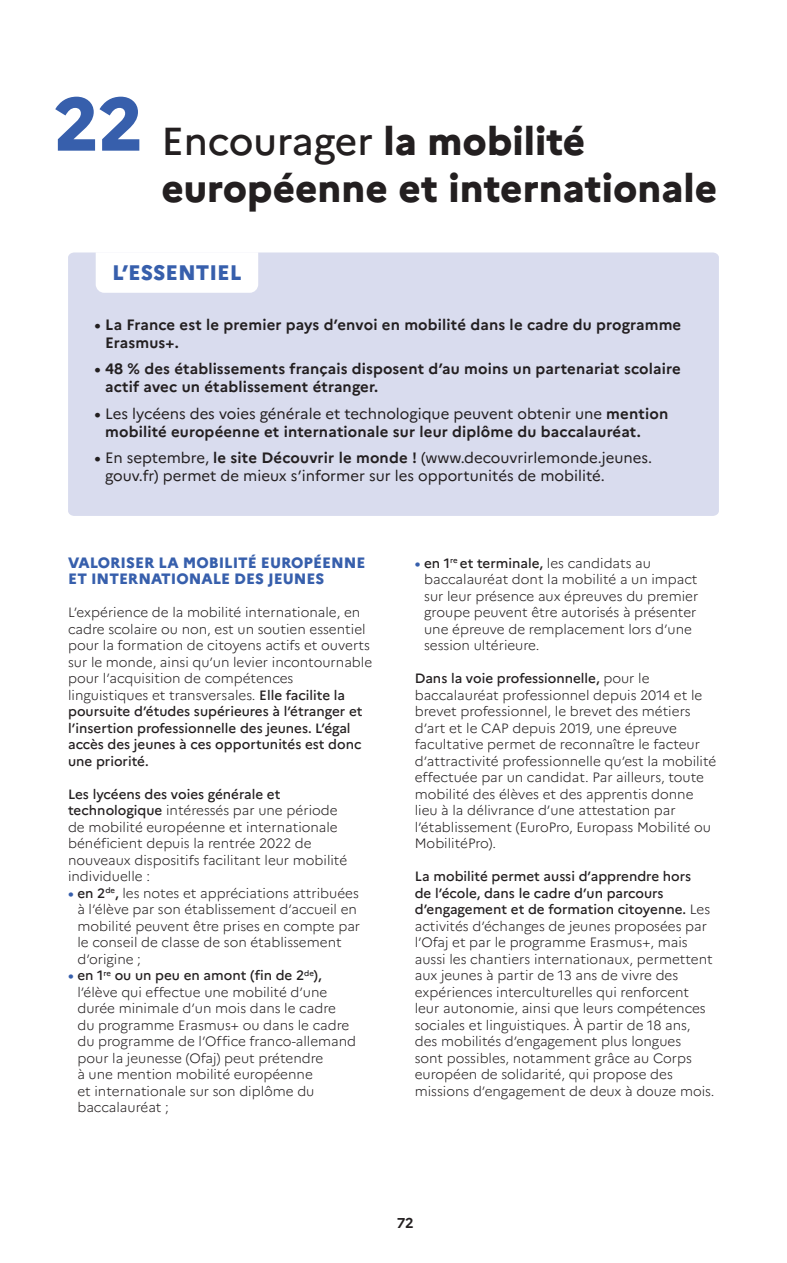
<style>
.page{position:relative;width:787px;height:1263px;background:#fff}
.page>*{position:absolute;margin:0;border:0;box-sizing:border-box;transform-origin:0 0}
.t1{font:800 39px/46.8px "Marianne";color:#231f20}
.t2{font:800 21px "Marianne";color:#375fac}
.t3{font:700 15px/18px "Marianne";letter-spacing:.01em;color:#231f20}
.t4{font:15px/18px "Marianne";color:#231f20}
.t5{font:800 15px/16.5px "Marianne";color:#375fac}
.t6{font:700 14.25px "Marianne";color:#231f20}
.t7{font:300 13.5px/16.5px "Marianne";color:#231f20}
.s1{font-size:75px;color:#375fac}
.s2{font-weight:500}
.s3{font-weight:400}
.s4{font-weight:700}
.s5{font-weight:700;color:#375fac}
</style>
<div class="page">
<div style="left:68px;top:252px;width:651px;height:264px;background:#d9dcee"></div>
<svg style="left:96px;top:252px;width:162px;height:41px"></svg>
<h1 class="t1" style="left:161px;top:115px;width:557px;text-indent:-107px"><span class="s1">22</span> <span class="s2">Encourager</span> la mobilité européenne et internationale</h1>
<h2 class="t2" style="left:112px;top:257px;width:131px">L’ESSENTIEL</h2>
<p class="t3" style="left:105px;top:314px;width:577px;text-indent:-11px">• La France est le premier pays d’envoi en mobilité dans le cadre du programme<br>Erasmus+.</p>
<p class="t3" style="left:105px;top:359px;width:577px;text-indent:-11px">• 48 % des établissements français disposent d’au moins un partenariat scolaire actif avec un établissement étranger.</p>
<p class="t3" style="left:105px;top:403px;width:564px;text-indent:-11px">• <span class="s3">Les lycéens des voies générale et technologique peuvent obtenir une</span> mention mobilité européenne et internationale sur leur diplôme du baccalauréat.</p>
<p class="t4" style="left:105px;top:448px;width:548px;text-indent:-11px"><span class="s4">•</span> En septembre, <span class="s4">le site Découvrir le monde !</span> (www.decouvrirlemonde.jeunes. gouv.fr) permet de mieux s’informer sur les opportunités de mobilité.</p>
<p class="t5" style="left:68px;top:553px;width:299px">VALORISER LA MOBILITÉ EUROPÉENNE<br>ET INTERNATIONALE DES JEUNES</p>
<p class="t7" style="left:68px;top:603px;width:306px">L’expérience de la mobilité internationale, en cadre scolaire ou non, est un soutien essentiel pour la formation de citoyens actifs et ouverts sur le monde, ainsi qu’un levier incontournable pour l’acquisition de compétences linguistiques et transversales. <span class="s2">Elle facilite la poursuite d’études supérieures à l’étranger et l’insertion professionnelle des jeunes. L’égal accès des jeunes à ces opportunités est donc une priorité.</span></p>
<p class="t7" style="left:68px;top:785px;width:281px"><span class="s2">Les lycéens des voies générale et technologique</span> intéressés par une période de mobilité européenne et internationale bénéficient depuis la rentrée 2022 de nouveaux dispositifs facilitant leur mobilité individuelle :</p>
<p class="t7" style="left:77px;top:884px;width:284px;text-indent:-9px"><span class="s5">•</span> <span class="s2">en 2</span><sup>de</sup><span class="s2">,</span> les notes et appréciations attribuées à l’élève par son établissement d’accueil en mobilité peuvent être prises en compte par le conseil de classe de son établissement d’origine ;</p>
<p class="t7" style="left:77px;top:966px;width:280px;text-indent:-9px"><span class="s5">•</span> <span class="s2">en 1</span><sup>re</sup> <span class="s2">ou un peu en amont (fin de 2</span><sup>de</sup><span class="s2">), </span>l’élève qui effectue une mobilité d’une durée minimale d’un mois dans le cadre du programme Erasmus+ ou dans le cadre du programme de l’Office franco-allemand pour la jeunesse (Ofaj) peut prétendre<br>à une mention mobilité européenne<br>et internationale sur son diplôme du baccalauréat ;</p>
<p class="t7" style="left:424px;top:554px;width:276px;text-indent:-9px"><span class="s5">•</span> <span class="s2">en 1</span><sup>re</sup> <span class="s2">et terminale,</span> les candidats au baccalauréat dont la mobilité a un impact sur leur présence aux épreuves du premier groupe peuvent être autorisés à présenter une épreuve de remplacement lors d’une session ultérieure.</p>
<p class="t7" style="left:415px;top:669px;width:303px"><span class="s2">Dans la voie professionnelle,</span> pour le baccalauréat professionnel depuis 2014 et le brevet professionnel, le brevet des métiers d’art et le CAP depuis 2019, une épreuve facultative permet de reconnaître le facteur d’attractivité professionnelle qu’est la mobilité effectuée par un candidat. Par ailleurs, toute mobilité des élèves et des apprentis donne lieu à la délivrance d’une attestation par l’établissement (EuroPro, Europass Mobilité ou MobilitéPro).</p>
<p class="t7" style="left:415px;top:867px;width:301px"><span class="s2">La mobilité permet aussi d’apprendre hors<br>de l’école, dans le cadre d’un parcours d’engagement et de formation citoyenne.</span> Les activités d’échanges de jeunes proposées par l’Ofaj et par le programme Erasmus+, mais aussi les chantiers internationaux, permettent aux jeunes à partir de 13 ans de vivre des expériences interculturelles qui renforcent leur autonomie, ainsi que leurs compétences sociales et linguistiques. À partir de 18 ans, des mobilités d’engagement plus longues<br>sont possibles, notamment grâce au Corps européen de solidarité, qui propose des missions d’engagement de deux à douze mois.</p>
<p class="t6" style="left:397px;top:1212px;width:18px">72</p>
</div>
